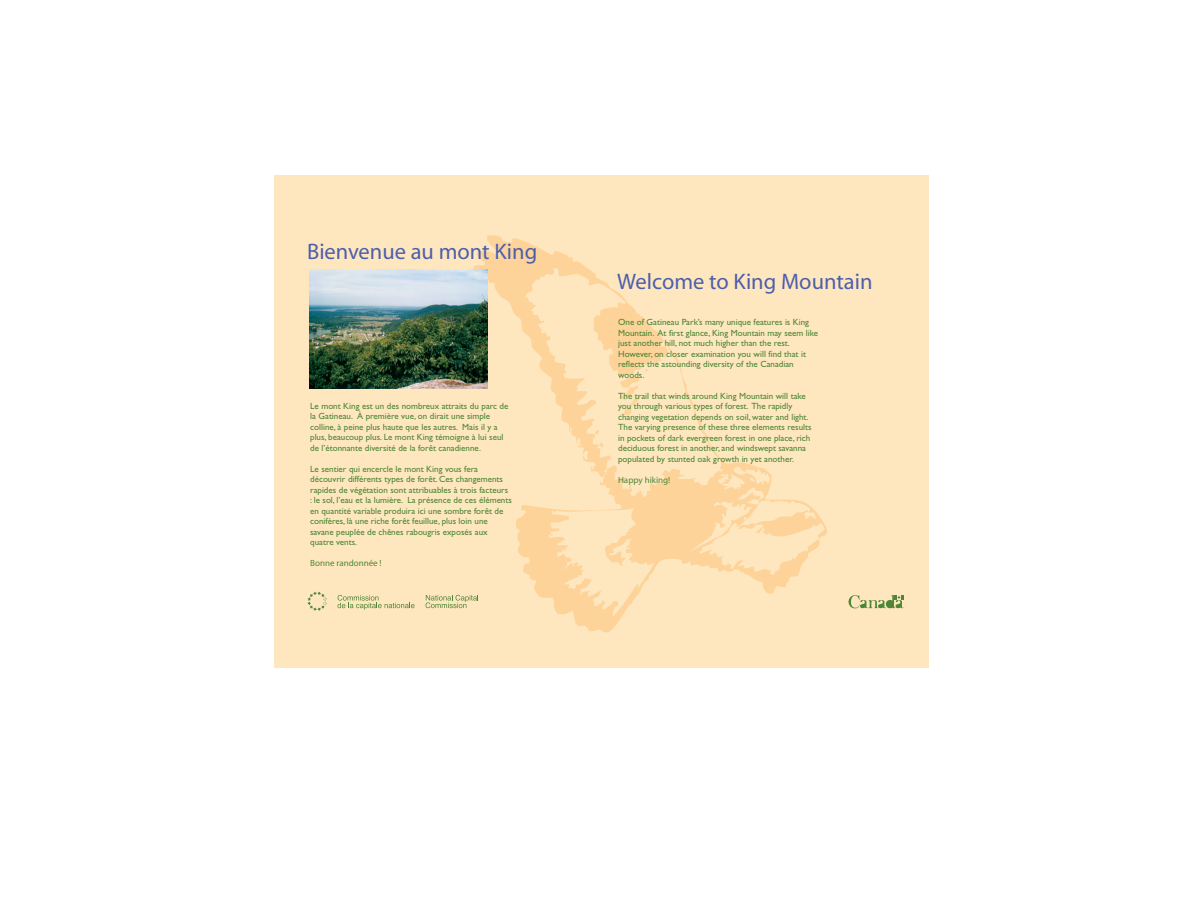
<style>
.page{position:relative;width:1188px;height:918px;background:#fff}
.page>*{position:absolute;margin:0;border:0;box-sizing:border-box;transform-origin:0 0}
.t1{font:22.5px "Myriad";color:#4d5fab}
.t2{font:9px/10.5px "Gill Sans";color:#4e8635}
.t3{font:9px "Myriad";color:#4e8635}
</style>
<div class="page">
<div style="left:274px;top:175px;width:655px;height:493px;background:#fee7bf"></div>
<svg style="left:470px;top:235px;width:357px;height:398px"></svg>
<svg style="left:426px;top:595px;width:53px;height:13px"></svg>
<svg style="left:308px;top:592px;width:19px;height:19px"></svg>
<svg style="left:338px;top:595px;width:77px;height:15px"></svg>
<svg style="left:849px;top:595px;width:55px;height:14px"></svg>
<img style="left:310px;top:270px;width:178px;height:119px">
<h1 class="t1" style="left:307px;top:241px;width:232px">Bienvenue au mont King</h1>
<p class="t2" style="left:310px;top:401px;width:200px">Le mont King est un des nombreux attraits du parc de la Gatineau. À première vue, on dirait une simple colline, à peine plus haute que les autres. Mais il y a plus, beaucoup plus. Le mont King témoigne à lui seul de l’étonnante diversité de la forêt canadienne.</p>
<p class="t2" style="left:310px;top:464px;width:203px">Le sentier qui encercle le mont King vous fera découvrir différents types de forêt. Ces changements rapides de végétation sont attribuables à trois facteurs : le sol, l’eau et la lumière. La présence de ces éléments en quantité variable produira ici une sombre forêt de conifères, là une riche forêt feuillue, plus loin une savane peuplée de chênes rabougris exposés aux quatre vents.</p>
<p class="t3" style="left:310px;top:559px;width:73px">Bonne randonnée !</p>
<h1 class="t1" style="left:617px;top:271px;width:257px">Welcome to King Mountain</h1>
<p class="t2" style="left:618px;top:317px;width:202px">One of Gatineau Park’s many unique features is King Mountain. At first glance, King Mountain may seem like just another hill, not much higher than the rest.<br>However, on closer examination you will find that it reflects the astounding diversity of the Canadian woods.</p>
<p class="t2" style="left:618px;top:391px;width:195px">The trail that winds around King Mountain will take you through various types of forest. The rapidly changing vegetation depends on soil, water and light.<br>The varying presence of these three elements results in pockets of dark evergreen forest in one place, rich deciduous forest in another, and windswept savanna populated by stunted oak growth in yet another.</p>
<p class="t3" style="left:618px;top:475px;width:54px">Happy hiking!</p>
</div>
